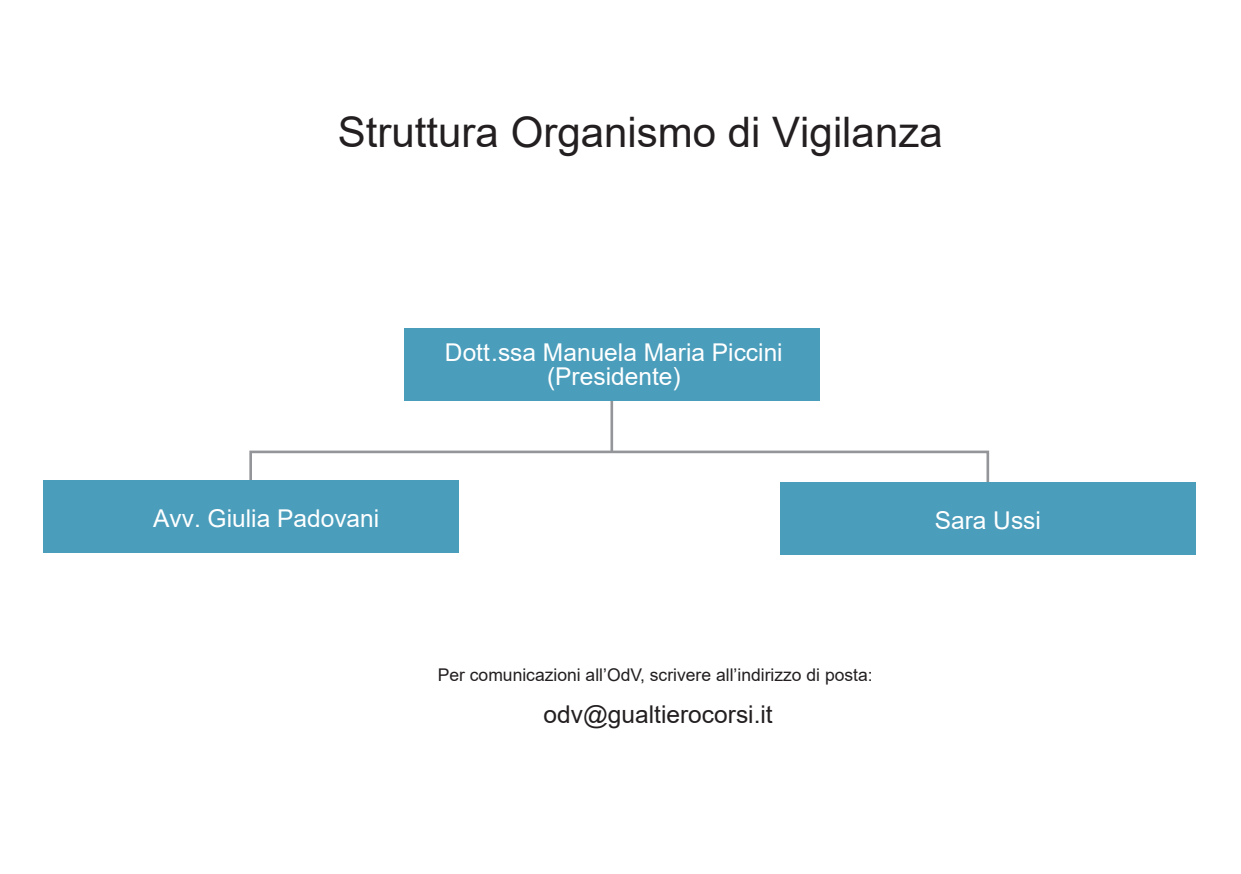
<style>
.page{position:relative;width:1241px;height:874px;background:#fff}
.page>*{position:absolute;margin:0;border:0;box-sizing:border-box;transform-origin:0 0}
.t1{font:42px "Arial";color:#231f20}
.t2{font:24.5px/24.8px "Arial";color:#fff;text-align:center}
.t3{font:24.5px "Arial";color:#231f20}
.t4{font:17.5px "Arial";color:#231f20}
</style>
<div class="page">
<svg style="left:249px;top:449px;width:741px;height:52px"></svg>
<hr style="left:610px;top:384px;width:3px;height:67px;background:#939598">
<div style="left:404px;top:328px;width:415px;height:73px;background:#4a9dbb"></div>
<div style="left:780px;top:482px;width:415px;height:73px;background:#4a9dbb"></div>
<div style="left:43px;top:480px;width:415px;height:72px;background:#4a9dbb"></div>
<p class="t1" style="left:338px;top:103px;width:606px">Struttura Organismo di Vigilanza</p>
<p class="t2" style="left:445px;top:339px;width:339px">Dott.ssa Manuela Maria Piccini (Presidente)</p>
<p class="t2" style="left:153px;top:505px;width:228px">Avv. Giulia Padovani</p>
<p class="t2" style="left:934px;top:507px;width:108px">Sara Ussi</p>
<p class="t4" style="left:437px;top:662px;width:436px">Per comunicazioni all’OdV, scrivere all’indirizzo di posta:</p>
<p class="t3" style="left:543px;top:696px;width:231px">odv@gualtierocorsi.it</p>
</div>
